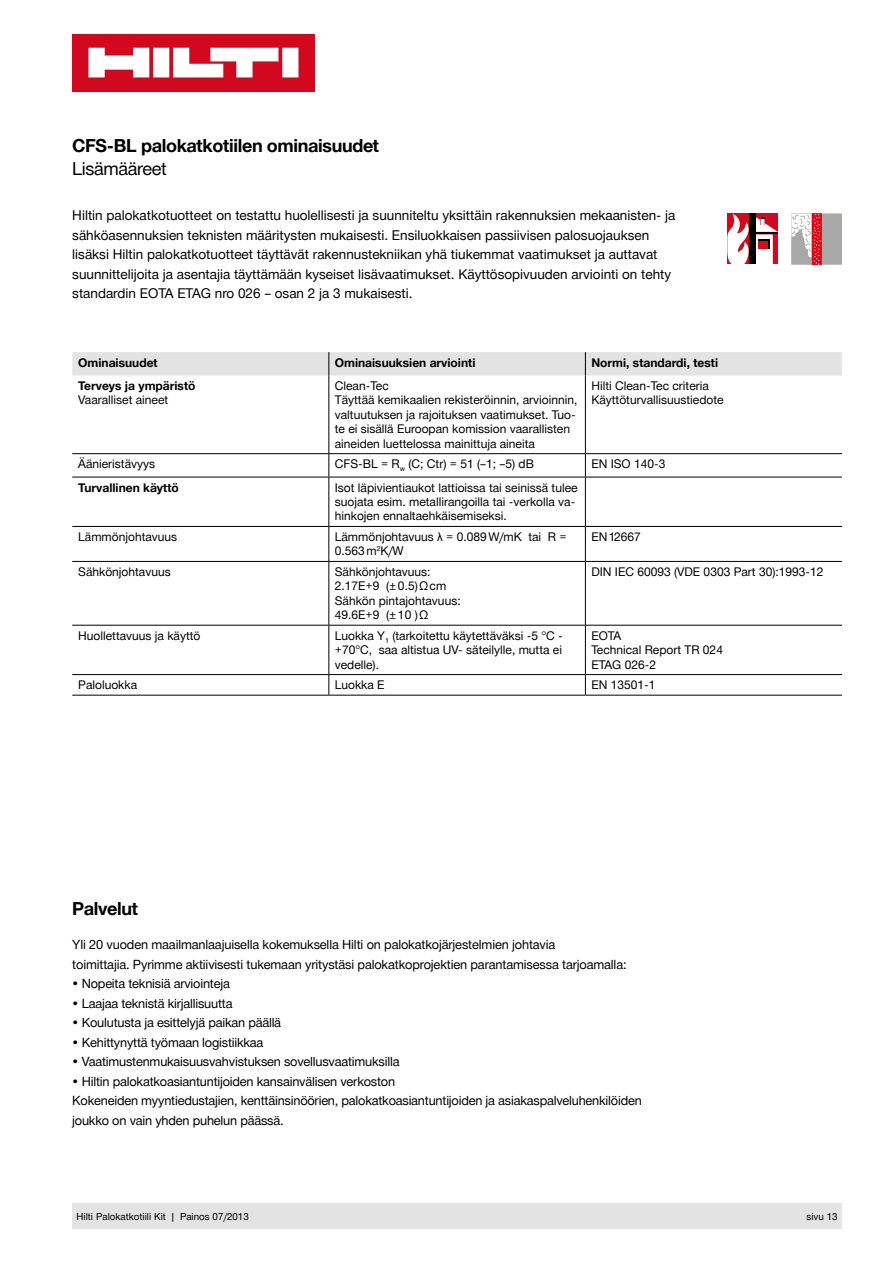
<style>
.page{position:relative;width:893px;height:1263px;background:#fff}
.page>*{position:absolute;margin:0;border:0;box-sizing:border-box;transform-origin:0 0}
.t1{font:700 18px "Hilti";letter-spacing:-.02em;color:#000}
.t2{font:18px "Hilti";letter-spacing:-.02em;color:#000}
.t3{font:13.5px/19.5px "Hilti";color:#000}
.t4{font:12.75px/19.5px "Hilti";letter-spacing:-.015em;color:#000}
.t5{font:12px/14.4px "Hilti";color:#000}
.t6{font:700 12px "Hilti";color:#000}
.t7{font:9.75px "Hilti";color:#000}
</style>
<div class="page">
<div style="left:72px;top:1203px;width:770px;height:26px;background:#e3e3e3"></div>
<div style="left:72px;top:34px;width:243px;height:57px;background:#d2091e"></div>
<svg style="left:88px;top:48px;width:210px;height:29px"></svg>
<hr style="left:72px;top:453px;width:257px;height:1px;background:#000">
<hr style="left:329px;top:453px;width:256px;height:1px;background:#000">
<hr style="left:585px;top:453px;width:257px;height:1px;background:#000">
<hr style="left:72px;top:477px;width:257px;height:1px;background:#000">
<hr style="left:329px;top:477px;width:256px;height:1px;background:#000">
<hr style="left:585px;top:477px;width:257px;height:1px;background:#000">
<hr style="left:72px;top:526px;width:257px;height:1px;background:#000">
<hr style="left:329px;top:526px;width:256px;height:1px;background:#000">
<hr style="left:585px;top:526px;width:257px;height:1px;background:#000">
<hr style="left:72px;top:561px;width:257px;height:1px;background:#000">
<hr style="left:329px;top:561px;width:256px;height:1px;background:#000">
<hr style="left:585px;top:561px;width:257px;height:1px;background:#000">
<hr style="left:72px;top:625px;width:257px;height:1px;background:#000">
<hr style="left:329px;top:625px;width:256px;height:1px;background:#000">
<hr style="left:585px;top:625px;width:257px;height:1px;background:#000">
<hr style="left:72px;top:674px;width:257px;height:1px;background:#000">
<hr style="left:329px;top:674px;width:256px;height:1px;background:#000">
<hr style="left:585px;top:674px;width:257px;height:1px;background:#000">
<hr style="left:72px;top:695px;width:257px;height:1px;background:#000">
<hr style="left:329px;top:695px;width:256px;height:1px;background:#000">
<hr style="left:585px;top:695px;width:257px;height:1px;background:#000">
<hr style="left:328px;top:375px;width:1px;height:78px;background:#000">
<svg style="left:328px;top:454px;width:1px;height:23px"></svg>
<hr style="left:328px;top:477px;width:1px;height:49px;background:#000">
<hr style="left:328px;top:527px;width:1px;height:34px;background:#000">
<hr style="left:328px;top:562px;width:1px;height:63px;background:#000">
<hr style="left:328px;top:626px;width:1px;height:48px;background:#000">
<svg style="left:328px;top:675px;width:1px;height:20px"></svg>
<div style="left:72px;top:352px;width:770px;height:23px;background:#e3e3e3"></div>
<hr style="left:585px;top:375px;width:1px;height:78px;background:#000">
<svg style="left:585px;top:454px;width:1px;height:23px"></svg>
<hr style="left:585px;top:477px;width:1px;height:49px;background:#000">
<hr style="left:585px;top:527px;width:1px;height:34px;background:#000">
<hr style="left:585px;top:562px;width:1px;height:63px;background:#000">
<hr style="left:585px;top:626px;width:1px;height:48px;background:#000">
<svg style="left:585px;top:675px;width:1px;height:20px"></svg>
<svg style="left:791px;top:213px;width:51px;height:52px;background:#c39b9d"></svg>
<div style="left:749px;top:213px;width:6px;height:51px;background:#000"></div>
<svg style="left:727px;top:214px;width:51px;height:50px"></svg>
<h1 class="t1" style="left:72px;top:136px;width:308px">CFS-BL palokatkotiilen ominaisuudet</h1>
<h1 class="t2" style="left:72px;top:158px;width:96px">Lisämääreet</h1>
<p class="t3" style="left:72px;top:206px;width:605px">Hiltin palokatkotuotteet on testattu huolellisesti ja suunniteltu yksittäin rakennuksien mekaanisten- ja sähköasennuksien teknisten määritysten mukaisesti. Ensiluokkaisen passiivisen palosuojauksen lisäksi Hiltin palokatkotuotteet täyttävät rakennustekniikan yhä tiukemmat vaatimukset ja auttavat suunnittelijoita ja asentajia täyttämään kyseiset lisävaatimukset. Käyttösopivuuden arviointi on tehty standardin EOTA ETAG nro 026 – osan 2 ja 3 mukaisesti.</p>
<p class="t6" style="left:78px;top:355px;width:81px">Ominaisuudet</p>
<p class="t6" style="left:335px;top:355px;width:142px">Ominaisuuksien arviointi</p>
<p class="t6" style="left:591px;top:355px;width:128px">Normi, standardi, testi</p>
<p class="t6" style="left:78px;top:379px;width:119px">Terveys ja ympäristö</p>
<p class="t5" style="left:78px;top:393px;width:91px">Vaaralliset aineet</p>
<p class="t5" style="left:335px;top:379px;width:244px">Clean-Tec<br>Täyttää kemikaalien rekisteröinnin, arvioinnin, valtuutuksen ja rajoituksen vaatimukset. Tuo&shy;te ei sisällä Euroopan komission vaarallisten aineiden luettelossa mainittuja aineita</p>
<p class="t5" style="left:591px;top:379px;width:134px">Hilti Clean-Tec criteria<br>Käyttöturvallisuustiedote</p>
<p class="t5" style="left:78px;top:457px;width:78px">Äänieristävyys</p>
<p class="t5" style="left:335px;top:457px;width:201px">CFS-BL = R<sub>w</sub> (C; Ctr) = 51 (–1; –5) dB</p>
<p class="t5" style="left:591px;top:457px;width:76px">EN ISO 140-3</p>
<p class="t6" style="left:78px;top:480px;width:102px">Turvallinen käyttö</p>
<p class="t5" style="left:335px;top:480px;width:244px">Isot läpivientiaukot lattioissa tai seinissä tulee suojata esim. metallirangoilla tai -verkolla va&shy;hinkojen ennaltaehkäisemiseksi.</p>
<p class="t5" style="left:78px;top:530px;width:100px">Lämmönjohtavuus</p>
<p class="t5" style="left:335px;top:530px;width:233px">Lämmönjohtavuus λ = 0.089 W/mK tai R =<br>0.563 m<sup>2</sup>K/W</p>
<p class="t5" style="left:591px;top:530px;width:51px">EN 12667</p>
<p class="t5" style="left:78px;top:565px;width:94px">Sähkönjohtavuus</p>
<p class="t5" style="left:335px;top:565px;width:127px">Sähkönjohtavuus:<br>2.17E+9 (± 0.5) Ω cm<br>Sähkön pintajohtavuus:<br>49.6E+9 (± 10 ) Ω</p>
<p class="t5" style="left:591px;top:565px;width:234px">DIN IEC 60093 (VDE 0303 Part 30):1993-12</p>
<p class="t5" style="left:78px;top:628px;width:124px">Huollettavuus ja käyttö</p>
<p class="t5" style="left:335px;top:628px;width:230px;text-align:justify">Luokka Y<sub>1</sub> (tarkoitettu käytettäväksi -5 °C - +70°C, saa altistua UV- säteilylle, mutta ei vedelle).</p>
<p class="t5" style="left:591px;top:628px;width:133px">EOTA<br>Technical Report TR 024<br>ETAG 026-2</p>
<p class="t5" style="left:78px;top:678px;width:60px">Paloluokka</p>
<p class="t5" style="left:335px;top:678px;width:51px">Luokka E</p>
<p class="t5" style="left:591px;top:678px;width:66px">EN 13501-1</p>
<h1 class="t1" style="left:72px;top:898px;width:67px">Palvelut</h1>
<p class="t4" style="left:72px;top:935px;width:556px">Yli 20 vuoden maailmanlaajuisella kokemuksella Hilti on palokatkojärjestelmien johtavia<br>toimittajia. Pyrimme aktiivisesti tukemaan yritystäsi palokatkoprojektien parantamisessa tarjoamalla:</p>
<p class="t4" style="left:72px;top:974px;width:159px">• Nopeita teknisiä arviointeja</p>
<p class="t4" style="left:72px;top:994px;width:162px">• Laajaa teknistä kirjallisuutta</p>
<p class="t4" style="left:72px;top:1013px;width:210px">• Koulutusta ja esittelyjä paikan päällä</p>
<p class="t4" style="left:72px;top:1033px;width:193px">• Kehittynyttä työmaan logistiikkaa</p>
<p class="t4" style="left:72px;top:1052px;width:329px">• Vaatimustenmukaisuusvahvistuksen sovellusvaatimuksilla</p>
<p class="t4" style="left:72px;top:1072px;width:571px">• Hiltin palokatkoasiantuntijoiden kansainvälisen verkoston<br>Kokeneiden myyntiedustajien, kenttäinsinöörien, palokatkoasiantuntijoiden ja asiakaspalveluhenkilöiden joukko on vain yhden puhelun päässä.</p>
<p class="t7" style="left:77px;top:1211px;width:174px">Hilti Palokatkotiili Kit | Painos 07 /2013</p>
<p class="t7" style="left:806px;top:1211px;width:33px">sivu 13</p>
</div>
